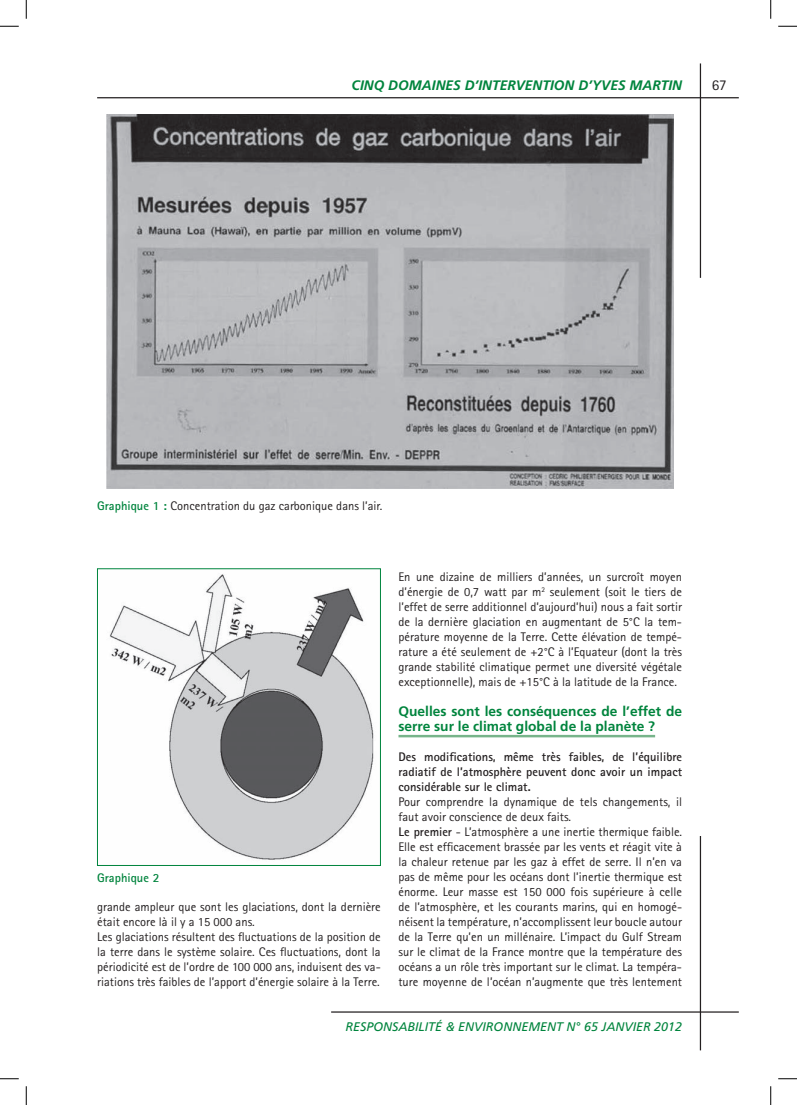
<style>
.page{position:relative;width:797px;height:1105px;background:#fff}
.page>*{position:absolute;margin:0;border:0;box-sizing:border-box;transform-origin:0 0}
.t1{font:15px "Rotis Sans Serif";color:#231f20}
.t2{font:700 13.75px/15px "Frutiger";color:#00843d}
.t3{font:italic 700 13.75px "Frutiger";color:#00843d}
.t4{font:12.5px/15px "Rotis Sans Serif";color:#231f20}
.t5{font:700 12.5px/15px "Rotis Sans Serif";color:#231f20;text-align:justify}
.t6{font:italic 12.5px "Frutiger";color:#00843d}
.t7{font:700 12.5px "Rotis Sans Serif";color:#00843d}
.s1{font-weight:700;color:#00843d}
.s2{font-weight:700}
</style>
<div class="page">
<hr style="left:97px;top:97px;width:641px;height:1px;background:#231f20">
<hr style="left:331px;top:1011px;width:407px;height:2px;background:#231f20">
<hr style="left:699px;top:63px;width:2px;height:215px;background:#231f20">
<hr style="left:699px;top:836px;width:2px;height:214px;background:#231f20">
<hr style="left:398px;top:735px;width:257px;height:2px;background:#77b48a">
<img style="left:106px;top:115px;width:567px;height:374px">
<img style="left:109px;top:574px;width:265px;height:286px">
<div style="left:97px;top:568px;width:284px;height:298px;border:1px solid #00843d"></div>
<svg style="left:0;top:25px;width:19px;height:2px"></svg>
<svg style="left:778px;top:25px;width:19px;height:2px"></svg>
<svg style="left:0;top:1078px;width:19px;height:1px"></svg>
<svg style="left:778px;top:1078px;width:19px;height:1px"></svg>
<svg style="left:25px;top:0;width:2px;height:19px"></svg>
<svg style="left:25px;top:1086px;width:2px;height:19px"></svg>
<svg style="left:770px;top:0;width:1px;height:19px"></svg>
<svg style="left:770px;top:1086px;width:1px;height:19px"></svg>
<p class="t3" style="left:351px;top:77px;width:332px">CINQ DOMAINES D’INTERVENTION D’YVES MARTIN</p>
<p class="t1" style="left:711px;top:76px;width:16px">67</p>
<p class="t4" style="left:97px;top:498px;width:287px"><span class="s1">Graphique 1 :</span> Concentration du gaz carbonique dans l’air.</p>
<p class="t7" style="left:97px;top:870px;width:64px">Graphique 2</p>
<p class="t4" style="left:97px;top:899px;width:285px">grande ampleur que sont les glaciations, dont la dernière était encore là il y a 15 000 ans.<br>Les glaciations résultent des fluctuations de la position de la terre dans le système solaire. Ces fluctuations, dont la périodicité est de l’ordre de 100 000 ans, induisent des va&shy;riations très faibles de l’apport d’énergie solaire à la Terre.</p>
<p class="t4" style="left:398px;top:569px;width:285px;text-align:justify">En une dizaine de milliers d’années, un surcroît moyen d’énergie de 0,7 watt par m<sup>2</sup> seulement (soit le tiers de l’effet de serre additionnel d’aujourd’hui) nous a fait sortir de la dernière glaciation en augmentant de 5°C la tem&shy;pérature moyenne de la Terre. Cette élévation de tempé&shy;rature a été seulement de +2°C à l’Equateur (dont la très grande stabilité climatique permet une diversité végétale exceptionnelle), mais de +15°C à la latitude de la France.</p>
<p class="t2" style="left:398px;top:704px;width:285px">Quelles sont les conséquences de l’effet de serre sur le climat global de la planète ?</p>
<p class="t5" style="left:398px;top:749px;width:285px">Des modifications, même très faibles, de l’équilibre radiatif de l’atmosphère peuvent donc avoir un impact considérable sur le climat.</p>
<p class="t4" style="left:398px;top:794px;width:285px">Pour comprendre la dynamique de tels changements, il faut avoir conscience de deux faits.<br><span class="s2">Le premier</span> - L’atmosphère a une inertie thermique faible.<br>Elle est efficacement brassée par les vents et réagit vite à la chaleur retenue par les gaz à effet de serre. Il n’en va pas de même pour les océans dont l’inertie thermique est énorme. Leur masse est 150 000 fois supérieure à celle de l’atmosphère, et les courants marins, qui en homogé&shy;néisent la température, n’accomplissent leur boucle autour de la Terre qu’en un millénaire. L’impact du Gulf Stream sur le climat de la France montre que la température des océans a un rôle très important sur le climat. La tempéra&shy;ture moyenne de l’océan n’augmente que très lentement</p>
<p class="t6" style="left:345px;top:1020px;width:338px">RESPONSABILITÉ &amp; ENVIRONNEMENT N° 65 JANVIER 2012</p>
</div>
